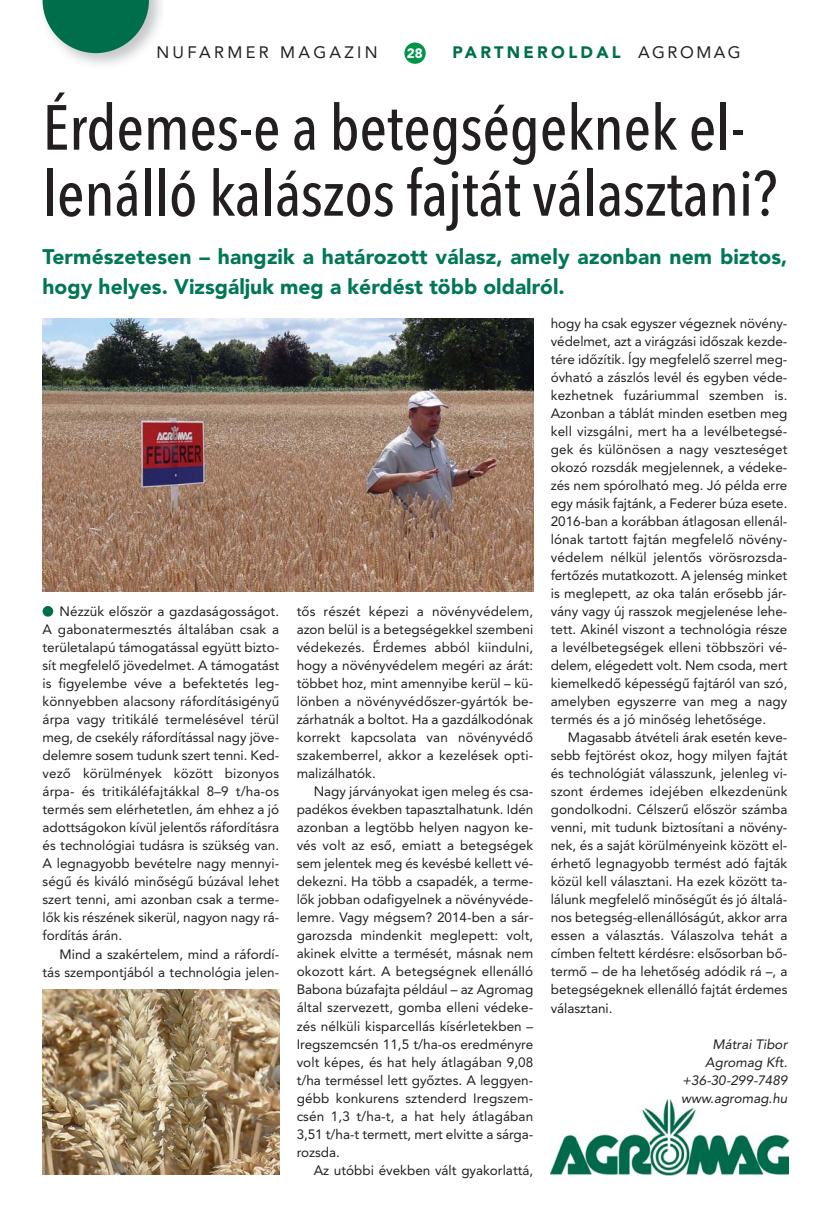
<style>
.page{position:relative;width:830px;height:1212px;background:#fff}
.page>*{position:absolute;margin:0;border:0;box-sizing:border-box;transform-origin:0 0}
.t1{font:500 condensed 63px/66px "Avenir Next LT Pro";letter-spacing:-.005em;color:#231f20}
.t2{font:900 21px/30.3px "Avenir LT";letter-spacing:.005em;color:#007757}
.t3{font:900 16.5px "Avenir LT";letter-spacing:.2em;color:#006e4b}
.t4{font:16.5px "Avenir LT";letter-spacing:.2em;color:#231f20}
.t5{font:13.5px/18px "Avenir LT";color:#231f20;text-align:justify}
.t6{font:italic 13.5px/18px "Avenir LT";color:#231f20;text-align:right}
.t7{font:900 13.5px "Avenir LT";color:#fff}
.s1{font-weight:400;color:#231f20}
</style>
<div class="page">
<svg style="left:43px;top:0;width:106px;height:53px;background:#30876b"></svg>
<div style="left:404px;top:43px;width:21px;height:21px;background:#009448;border-radius:50%"></div>
<img style="left:550px;top:1100px;width:237px;height:75px">
<img style="left:43px;top:319px;width:490px;height:273px">
<div style="left:43px;top:606px;width:10px;height:11px;background:#006e4b;border-radius:50%"></div>
<img style="left:43px;top:989px;width:236px;height:185px">
<p class="t3" style="left:452px;top:46px;width:289px">PARTNEROLDAL <span class="s1">AGROMAG</span></p>
<p class="t4" style="left:156px;top:46px;width:222px">NUFARMER MAGAZIN</p>
<p class="t7" style="left:407px;top:47px;width:17px">28</p>
<h1 class="t1" style="left:43px;top:100px;width:735px">Érdemes-e a betegségeknek el&shy;lenálló kalászos fajtát választani?</h1>
<h2 class="t2" style="left:43px;top:243px;width:746px">Természetesen – hangzik a határozott válasz, amely azonban nem biztos, hogy helyes. Vizsgáljuk meg a kérdést több oldalról.</h2>
<p class="t5" style="left:43px;top:604px;width:238px;text-indent:17px">Nézzük elôször a gazdaságosságot.<br>A gabonatermesztés általában csak a területalapú támogatással együtt bizto&shy;sít megfelelô jövedelmet. A támogatást is figyelembe véve a befektetés leg&shy;könnyebben alacsony ráfordításigényû árpa vagy tritikálé termelésével térül meg, de csekély ráfordítással nagy jöve&shy;delemre sosem tudunk szert tenni. Ked&shy;vezô körülmények között bizonyos árpa- és tritikáléfajtákkal 8–9 t/ha-os termés sem elérhetetlen, ám ehhez a jó adottságokon kívül jelentôs ráfordításra és technológiai tudásra is szükség van.<br>A legnagyobb bevételre nagy mennyi&shy;ségû és kiváló minôségû búzával lehet szert tenni, ami azonban csak a terme&shy;lôk kis részének sikerül, nagyon nagy rá&shy;fordítás árán.</p>
<p class="t5" style="left:43px;top:946px;width:238px;text-align:right">Mind a szakértelem, mind a ráfordí&shy;tás szempontjából a technológia jelen-</p>
<p class="t5" style="left:296px;top:604px;width:238px">tôs részét képezi a növényvédelem, azon belül is a betegségekkel szembeni védekezés. Érdemes abból kiindulni, hogy a növényvédelem megéri az árát: többet hoz, mint amennyibe kerül – kü&shy;lönben a növényvédôszer-gyártók be&shy;zárhatnák a boltot. Ha a gazdálkodónak korrekt kapcsolata van növényvédô szakemberrel, akkor a kezelések opti&shy;malizálhatók.</p>
<p class="t5" style="left:296px;top:784px;width:238px;text-indent:17px">Nagy járványokat igen meleg és csa&shy;padékos években tapasztalhatunk. Idén azonban a legtöbb helyen nagyon ke - vés volt az esô, emiatt a betegségek sem jelentek meg és kevésbé kellett vé&shy;dekezni. Ha több a csapadék, a terme&shy;lôk jobban odafigyelnek a növényvéde&shy;lemre. Vagy mégsem? 2014-ben a sár&shy;garozsda mindenkit meglepett: volt, akinek elvitte a termését, másnak nem okozott kárt. A betegségnek ellenálló Babona búzafajta például – az Agromag által szervezett, gomba elleni védeke&shy;zés nélküli kisparcellás kísérletekben – Iregszemcsén 11,5 t/ha-os eredményre volt képes, és hat hely átlagában 9,08 t/ha terméssel lett gyôztes. A leggyen&shy;gébb konkurens sztenderd Iregszem&shy;csén 1,3 t/ha-t, a hat hely átlagában 3,51 t/ha-t termett, mert elvitte a sárga&shy;rozsda.</p>
<p class="t5" style="left:313px;top:1162px;width:221px">Az utóbbi években vált gyakorlattá,</p>
<p class="t5" style="left:550px;top:316px;width:238px">hogy ha csak egyszer végeznek növény&shy;védelmet, azt a virágzási idôszak kezde&shy;tére idôzítik. Így megfelelô szerrel meg&shy;óvható a zászlós levél és egyben véde&shy;kezhetnek fuzáriummal szemben is.<br>Azonban a táblát minden esetben meg kell vizsgálni, mert ha a levélbetegsé&shy;gek és különösen a nagy veszteséget okozó rozsdák megjelennek, a védeke&shy;zés nem spórolható meg. Jó példa erre egy másik fajtánk, a Federer búza esete.<br>2016-ban a korábban átlagosan ellenál&shy;lónak tartott fajtán megfelelô növény&shy;védelem nélkül jelentôs vörösrozsda&shy;fertôzés mutatkozott. A jelenség minket is meglepett, az oka talán erôsebb jár&shy;vány vagy új rasszok megjelenése lehe&shy;tett. Akinél viszont a technológia része a levélbetegségek elleni többszöri vé&shy;delem, elégedett volt. Nem csoda, mert kiemelkedô képességû fajtáról van szó, amelyben egyszerre van meg a nagy termés és a jó minôség lehetôsége.</p>
<p class="t5" style="left:550px;top:730px;width:238px;text-indent:17px">Magasabb átvételi árak esetén keve&shy;sebb fejtörést okoz, hogy milyen fajtát és technológiát válasszunk, jelenleg vi&shy;szont érdemes idejében elkezdenünk gondolkodni. Célszerû elôször számba venni, mit tudunk biztosítani a növény&shy;nek, és a saját körülményeink között el&shy;érhetô legnagyobb termést adó fajták közül kell választani. Ha ezek között ta&shy;lálunk megfelelô minôségût és jó általá&shy;nos betegség-ellenállóságút, akkor arra essen a választás. Válaszolva tehát a címben feltett kérdésre: elsôsorban bô&shy;termô – de ha lehetôség adódik rá –, a betegségeknek ellenálló fajtát érdemes választani.</p>
<p class="t6" style="left:680px;top:1035px;width:108px">Mátrai Tibor<br>Agromag Kft. +36-30-299-7489 www.agromag.hu</p>
</div>
